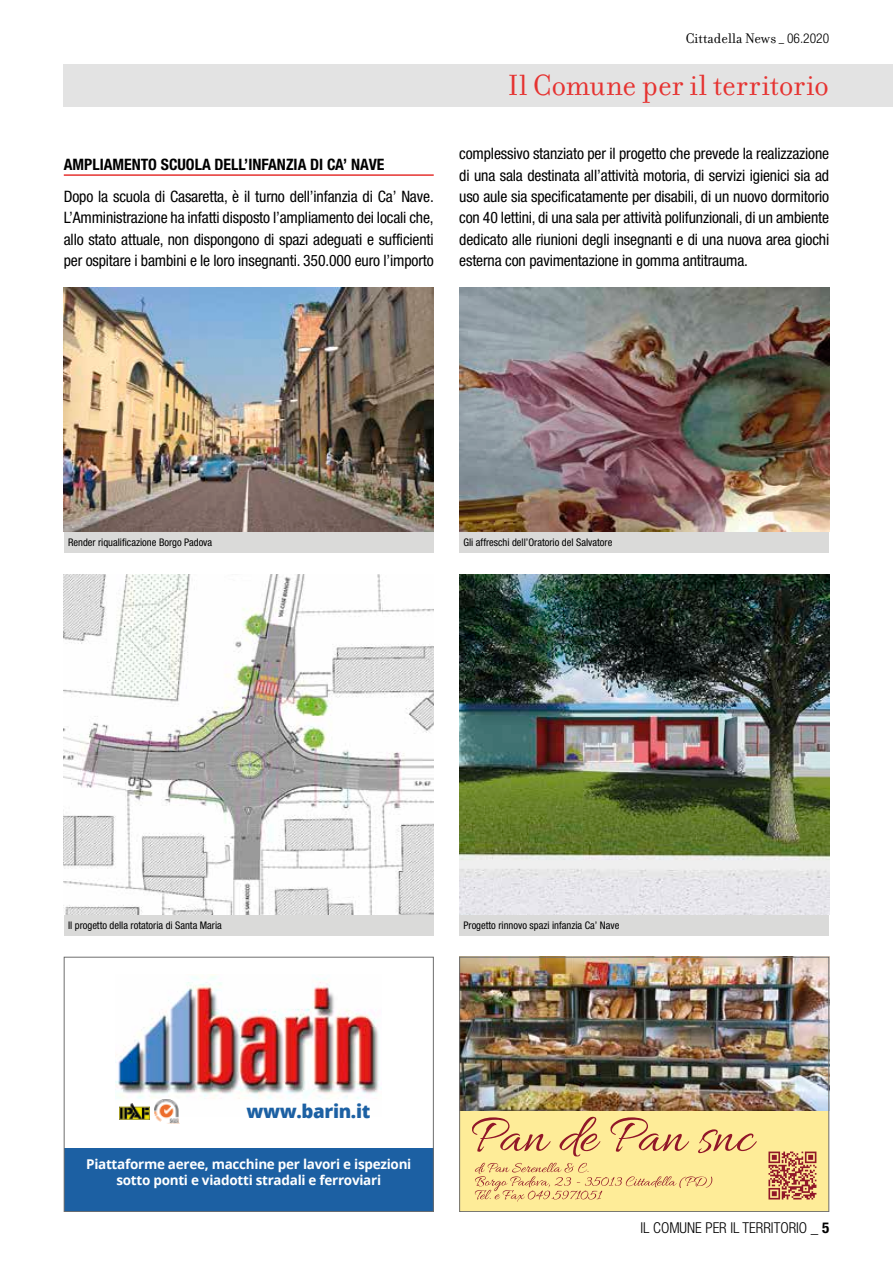
<style>
.page{position:relative;width:893px;height:1263px;background:#fff}
.page>*{position:absolute;margin:0;border:0;box-sizing:border-box;transform-origin:0 0}
.t1{font:31.5px "Filosofia OT";letter-spacing:-.005em;color:#e63331}
.t2{font:800 18.75px "Open Sans";letter-spacing:-.02em;color:#1c60a3}
.t3{font:18px "Helvetica Neue";color:#000}
.t4{font:condensed 15.75px/21.3px "Helvetica Neue";letter-spacing:-.01em;color:#000;text-align:justify}
.t5{font:700 condensed 15.75px "Helvetica Neue";color:#000}
.t6{font:300 condensed 15px "Helvetica Neue";color:#000}
.t7{font:15px "Filosofia OT";color:#000}
.t8{font:700 13.5px/16.2px "Open Sans";letter-spacing:-.02em;color:#fff;text-align:center}
.t9{font:condensed 10.5px "Helvetica Neue";color:#000}
.s1{font-family:"Helvetica Neue";font-weight:300;font-stretch:condensed;font-size:13.5px}
.s2{font-weight:700}
</style>
<div class="page">
<div style="left:459px;top:957px;width:370px;height:255px;background:#feec98"></div>
<svg style="left:768px;top:1151px;width:48px;height:48px"></svg>
<svg style="left:475px;top:1163px;width:237px;height:39px"></svg>
<svg style="left:472px;top:1117px;width:79px;height:35px"></svg>
<svg style="left:559px;top:1117px;width:41px;height:39px"></svg>
<svg style="left:610px;top:1117px;width:79px;height:35px"></svg>
<svg style="left:698px;top:1129px;width:59px;height:24px"></svg>
<img style="left:461px;top:959px;width:366px;height:151px">
<div style="left:459px;top:957px;width:370px;height:255px;border:1px solid #6e6e6e"></div>
<div style="left:64px;top:1148px;width:370px;height:64px;background:#1c60a3"></div>
<img style="left:116px;top:975px;width:266px;height:129px">
<img style="left:119px;top:1104px;width:31px;height:15px">
<img style="left:154px;top:1099px;width:25px;height:25px">
<div style="left:64px;top:957px;width:370px;height:255px;border:1px solid #6e6e6e"></div>
<div style="left:64px;top:64px;width:829px;height:42px;background:#e3e3e3"></div>
<div style="left:64px;top:531px;width:370px;height:22px;background:#dadad9"></div>
<div style="left:459px;top:531px;width:370px;height:22px;background:#dadad9"></div>
<div style="left:64px;top:914px;width:370px;height:21px;background:#dadad9"></div>
<div style="left:459px;top:914px;width:370px;height:21px;background:#dadad9"></div>
<img style="left:64px;top:287px;width:370px;height:244px">
<img style="left:459px;top:287px;width:370px;height:244px">
<img style="left:64px;top:574px;width:370px;height:340px">
<img style="left:459px;top:574px;width:370px;height:340px">
<hr style="left:64px;top:174px;width:370px;height:2px;background:#e63331">
<p class="t7" style="left:686px;top:30px;width:145px">Cittadella News _ <span class="s1">06.2020</span></p>
<p class="t5" style="left:64px;top:155px;width:322px">AMPLIAMENTO SCUOLA DELL’INFANZIA DI CA’ NAVE</p>
<p class="t4" style="left:64px;top:186px;width:371px">Dopo la scuola di Casaretta, è il turno dell’infanzia di Ca’ Nave.<br>L’Amministrazione ha infatti disposto l’ampliamento dei locali che, allo stato attuale, non dispongono di spazi adeguati e sufficienti per ospitare i bambini e le loro insegnanti. 350.000 euro l’importo</p>
<p class="t1" style="left:508px;top:68px;width:323px">Il Comune per il territorio</p>
<p class="t4" style="left:459px;top:143px;width:371px">complessivo stanziato per il progetto che prevede la realizzazione di una sala destinata all’attività motoria, di servizi igienici sia ad uso aule sia specificatamente per disabili, di un nuovo dormitorio con 40 lettini, di una sala per attività polifunzionali, di un ambiente dedicato alle riunioni degli insegnanti e di una nuova area giochi esterna con pavimentazione in gomma antitrauma.</p>
<p class="t9" style="left:68px;top:536px;width:146px">Render riqualificazione Borgo Padova</p>
<p class="t9" style="left:463px;top:536px;width:150px">Gli affreschi dell’Oratorio del Salvatore</p>
<p class="t9" style="left:68px;top:919px;width:155px">Il progetto della rotatoria di Santa Maria</p>
<p class="t9" style="left:463px;top:919px;width:157px">Progetto rinnovo spazi infanzia Ca’ Nave</p>
<p class="t2" style="left:247px;top:1097px;width:125px">www.barin.it</p>
<p class="t8" style="left:86px;top:1155px;width:327px">Piattaforme aeree, macchine per lavori e ispezioni sotto ponti e viadotti stradali e ferroviari</p>
<p class="t6" style="left:640px;top:1219px;width:190px">IL COMUNE PER IL TERRITORIO _ <span class="s2">5</span></p>
<p class="t3" style="left:564px;top:1216px;width:162px">Formato <span class="s2">87x60 mm</span></p>
</div>
